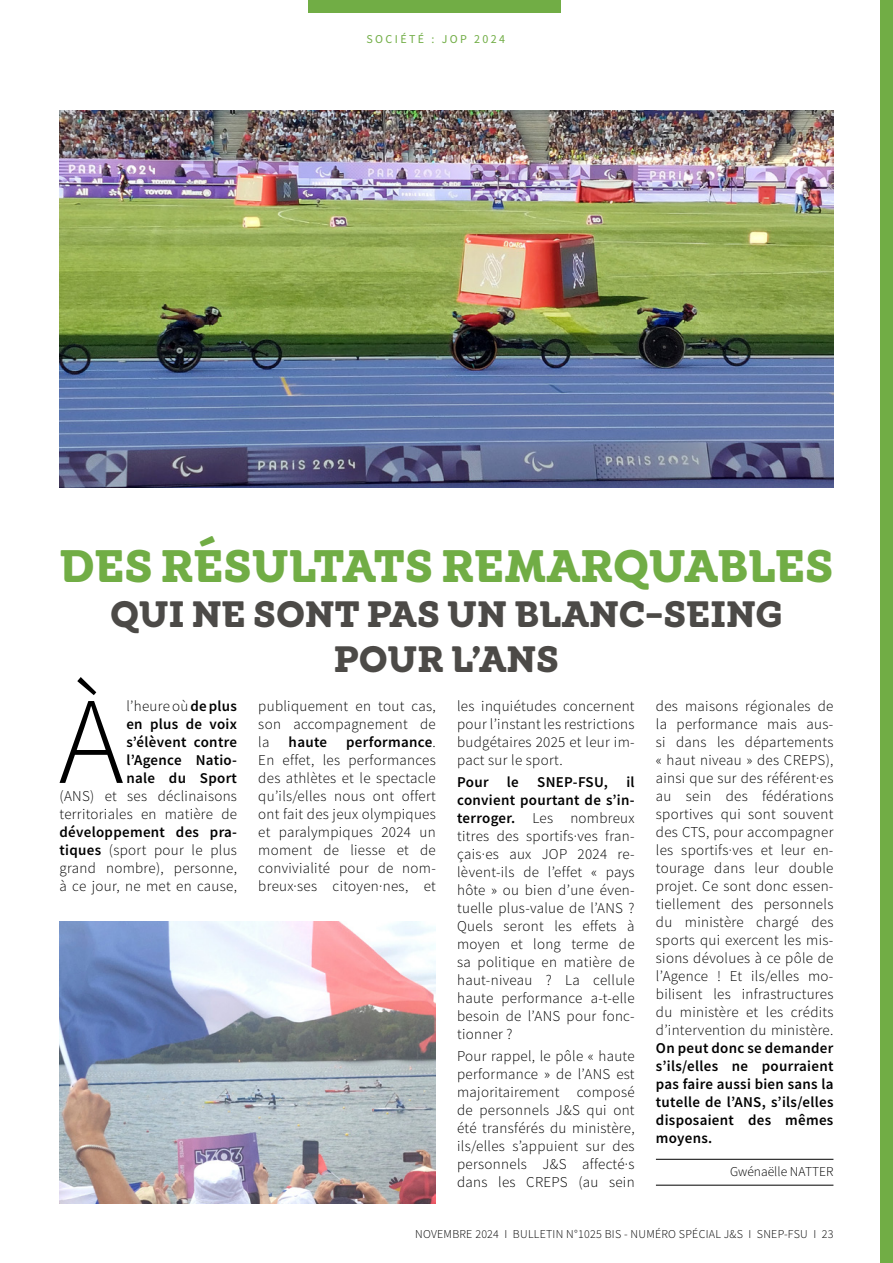
<style>
.page{position:relative;width:893px;height:1263px;background:#fff}
.page>*{position:absolute;margin:0;border:0;box-sizing:border-box;transform-origin:0 0}
.t1{font:300 124.2px "Source Sans Pro";color:#000}
.t2{font:700 46.5px "Winden Alt";letter-spacing:-.005em;color:#71ad45;scale:.96 1}
.t3{font:700 37.5px/45px "Winden Alt";color:#4c4a47;text-align:center;scale:.96 1}
.t4{font:300 15px/18px "Source Sans Pro";letter-spacing:.02em;color:#000;text-align:justify}
.t5{font:600 15px/18px "Source Sans Pro";letter-spacing:.02em;color:#000;text-align:justify}
.t6{font:300 13.5px "Source Sans Pro";color:#000}
.t7{font:300 12px "Source Sans Pro";letter-spacing:.02em;color:#000}
.t8{font:12px "Source Sans Pro";letter-spacing:.2em;color:#71ad45}
.s1{font-weight:600}
.s2{font-weight:300}
</style>
<div class="page">
<div style="left:308px;top:0;width:253px;height:13px;background:#71ad45"></div>
<div style="left:880px;top:0;width:13px;height:1263px;background:#71ad45"></div>
<hr style="left:656px;top:1159px;width:177px;height:1px;background:#000">
<hr style="left:656px;top:1185px;width:177px;height:1px;background:#000">
<img style="left:60px;top:111px;width:773px;height:376px">
<img style="left:60px;top:921px;width:376px;height:282px">
<p class="t8" style="left:366px;top:31px;width:140px">SOCIÉTÉ : JOP 2024</p>
<h2 class="t2" style="left:60px;top:535px;width:808px">DES RÉSULTATS REMARQUABLES</h2>
<h3 class="t3" style="left:110px;top:591px;width:702px">QUI NE SONT PAS UN BLANC-SEING<br>POUR L’ANS</h3>
<h1 class="t1" style="left:59px;top:665px;width:67px">À</h1>
<p class="t4" style="left:457px;top:697px;width:179px">les inquiétudes concernent pour l’instant les restrictions budgétaires 2025 et leur im&shy;pact sur le sport.</p>
<p class="t4" style="left:457px;top:773px;width:179px"><span class="s1">Pour le SNEP-FSU, il convient pourtant de s’in&shy;terroger.</span> Les nombreux titres des sportifs·ves fran&shy;çais·es aux JOP 2024 re&shy;lèvent-ils de l’effet « pays hôte » ou bien d’une éven&shy;tuelle plus-value de l’ANS ?<br>Quels seront les effets à moyen et long terme de sa politique en matière de haut-niveau ? La cellule haute performance a-t-elle besoin de l’ANS pour fonc&shy;tionner ?</p>
<p class="t4" style="left:457px;top:1047px;width:179px">Pour rappel, le pôle « haute performance » de l’ANS est majoritairement composé de personnels J&amp;S qui ont été transférés du ministère, ils/elles s’appuient sur des personnels J&amp;S affecté·s dans les CREPS (au sein</p>
<p class="t5" style="left:126px;top:697px;width:112px"><span class="s2">l’heure où</span> de plus en plus de voix s’élèvent contre l’Agence Natio&shy;nale du Sport</p>
<p class="t4" style="left:60px;top:787px;width:179px">(ANS) et ses déclinaisons territoriales en matière de</p>
<p class="t4" style="left:60px;top:823px;width:179px"><span class="s1">développement des pra&shy;tiques</span> (sport pour le plus grand nombre), personne, à ce jour, ne met en cause,</p>
<p class="t4" style="left:656px;top:697px;width:179px">des maisons régionales de la performance mais aus&shy;si dans les départements « haut niveau » des CREPS), ainsi que sur des référent·es au sein des fédérations sportives qui sont souvent des CTS, pour accompagner les sportifs·ves et leur en&shy;tourage dans leur double projet. Ce sont donc essen&shy;tiellement des personnels du ministère chargé des sports qui exercent les mis&shy;sions dévolues à ce pôle de l’Agence ! Et ils/elles mo&shy;bilisent les infrastructures du ministère et les crédits d’intervention du ministère.</p>
<p class="t5" style="left:656px;top:1039px;width:179px">On peut donc se demander s’ils/elles ne pourraient pas faire aussi bien sans la tutelle de l’ANS, s’ils/elles disposaient des mêmes moyens.</p>
<p class="t6" style="left:730px;top:1164px;width:105px">Gwénaëlle NATTER</p>
<p class="t4" style="left:258px;top:697px;width:179px">publiquement en tout cas, son accompagnement de la</p>
<p class="t4" style="left:258px;top:733px;width:179px;text-indent:88px"><span class="s1">performance</span>.<br>En effet, les performances des athlètes et le spectacle qu’ils/elles nous ont offert ont fait des jeux olympiques et paralympiques 2024 un moment de liesse et de convivialité pour de nom&shy;breux·ses citoyen·nes, et</p>
<p class="t5" style="left:289px;top:733px;width:40px">haute</p>
<p class="t7" style="left:415px;top:1226px;width:420px">NOVEMBRE 2024 I BULLETIN N°1025 BIS - NUMÉRO SPÉCIAL J&amp;S I SNEP-FSU I 23</p>
</div>
